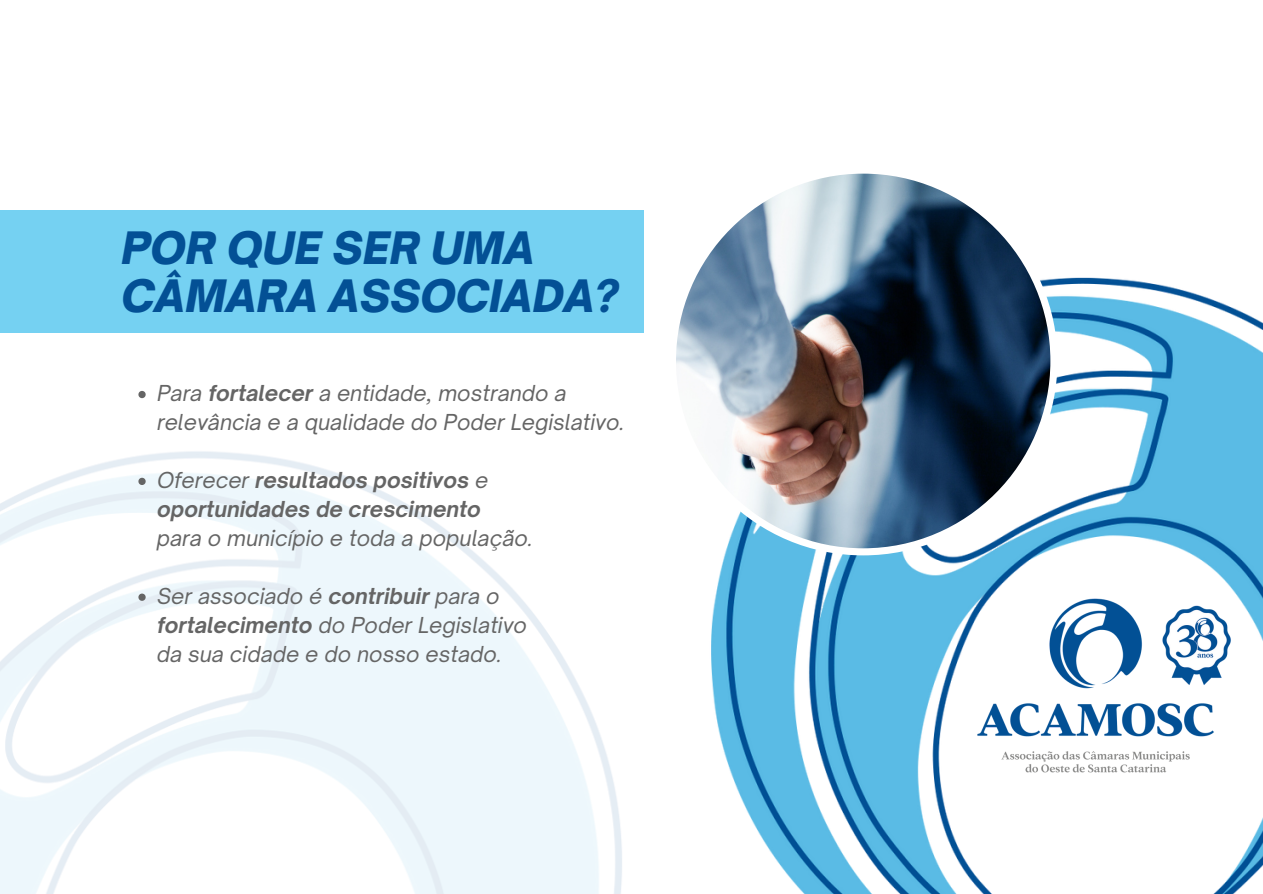
<style>
.page{position:relative;width:1263px;height:894px;background:#fff}
.page>*{position:absolute;margin:0;border:0;box-sizing:border-box;transform-origin:0 0}
.t1{font:italic 900 42.75px "Open Sauce One";color:#035095}
.t2{font:italic 21px/29px "Open Sauce One";color:#656565}
.t3{font:italic 700 21px/29px "Open Sauce One";color:#656565}
.s1{font-weight:700}
.s2{font-weight:400}
</style>
<div class="page">
<img style="left:728px;top:277px;width:535px;height:616px">
<img style="left:961px;top:583px;width:288px;height:202px">
<img style="left:0;top:398px;width:728px;height:495px">
<svg style="left:669px;top:173px;width:388px;height:382px"></svg>
<svg style="left:138px;top:391px;width:8px;height:7px"></svg>
<svg style="left:138px;top:477px;width:8px;height:8px"></svg>
<svg style="left:138px;top:593px;width:8px;height:7px"></svg>
<div style="left:0;top:210px;width:644px;height:123px;background:#75d1f2"></div>
<p class="t1" style="left:121px;top:221px;width:415px">POR QUE SER UMA</p>
<p class="t1" style="left:121px;top:269px;width:499px">CÂMARA ASSOCIADA?</p>
<p class="t2" style="left:157px;top:379px;width:469px">Para <span class="s1">fortalecer</span> a entidade, mostrando a relevância e a qualidade do Poder Legislativo.</p>
<p class="t3" style="left:157px;top:465px;width:333px"><span class="s2">Oferecer</span> resultados positivos <span class="s2">e </span>oportunidades de crescimento</p>
<p class="t2" style="left:157px;top:523px;width:378px">para o município e toda a população.</p>
<p class="t2" style="left:157px;top:581px;width:371px">Ser associado é <span class="s1">contribuir</span> para o <span class="s1">fortalecimento</span> do Poder Legislativo</p>
<p class="t2" style="left:157px;top:639px;width:347px">da sua cidade e do nosso estado.</p>
</div>
